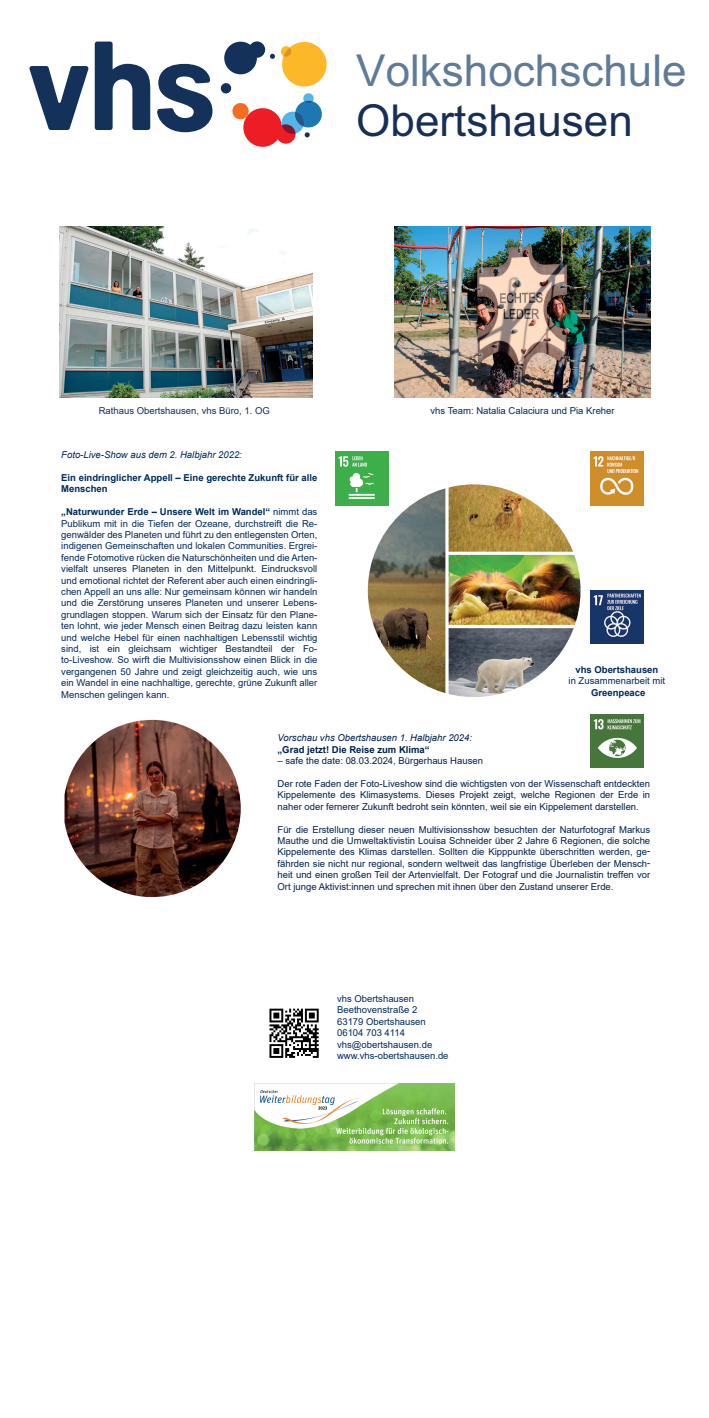
<style>
.page{position:relative;width:709px;height:1418px;background:#fff}
.page>*{position:absolute;margin:0;border:0;box-sizing:border-box;transform-origin:0 0}
.t1{font:44.02px "Arial";color:#5f7b97}
.t2{font:44.02px "Arial";color:#172f57}
.t3{font:9.5px/11.4px "Arial";color:#002a5c;text-align:justify}
.t4{font:9.5px/11.4px "Arial";color:#00204f;text-align:justify}
.t5{font:700 9.5px/11.4px "Arial";color:#002a5c}
.t6{font:italic 9.5px "Arial";color:#00204f}
.t7{font:italic 9.5px "Arial";color:#002a5c}
.t8{font:9.5px "Arial";color:#103055}
.t9{font:700 9.5px "Arial";color:#00204f}
.s1{font-weight:700}
</style>
<div class="page">
<img style="left:254px;top:1083px;width:200px;height:67px">
<img style="left:395px;top:227px;width:255px;height:170px">
<img style="left:59px;top:227px;width:253px;height:170px">
<div style="left:267px;top:1006px;width:54px;height:53px;background:linear-gradient(to bottom,#fff,#fff)"></div>
<svg style="left:269px;top:1008px;width:50px;height:49px"></svg>
<img style="left:335px;top:452px;width:53px;height:53px">
<img style="left:590px;top:714px;width:53px;height:53px">
<svg style="left:29px;top:66px;width:60px;height:64px"></svg>
<svg style="left:95px;top:42px;width:55px;height:88px"></svg>
<svg style="left:157px;top:64px;width:55px;height:68px"></svg>
<div style="left:295px;top:101px;width:27px;height:26px;background:#1d78b1;border-radius:50%"></div>
<div style="left:303px;top:93px;width:11px;height:11px;background:#52b7e8;border-radius:50%"></div>
<svg style="left:281px;top:42px;width:45px;height:45px"></svg>
<svg style="left:220px;top:83px;width:12px;height:11px"></svg>
<svg style="left:224px;top:41px;width:51px;height:33px"></svg>
<svg style="left:232px;top:101px;width:81px;height:46px"></svg>
<img style="left:64px;top:720px;width:177px;height:177px">
<img style="left:368px;top:484px;width:212px;height:213px;border-radius:106px">
<img style="left:590px;top:590px;width:53px;height:53px">
<img style="left:590px;top:452px;width:53px;height:53px">
<h1 class="t1" style="left:356px;top:41px;width:332px">Volkshochschule</h1>
<h1 class="t2" style="left:356px;top:92px;width:278px">Obertshausen</h1>
<p class="t8" style="left:99px;top:404px;width:173px">Rathaus Obertshausen, vhs Büro, 1. OG</p>
<p class="t3" style="left:430px;top:404px;width:186px">vhs Team: Natalia Calaciura und Pia Kreher</p>
<p class="t7" style="left:61px;top:448px;width:182px">Foto-Live-Show aus dem 2. Halbjahr 2022:</p>
<p class="t5" style="left:61px;top:472px;width:257px">Ein eindringlicher Appell – Eine gerechte Zukunft für alle<br>Menschen</p>
<p class="t3" style="left:61px;top:506px;width:258px"><span class="s1">„Naturwunder Erde – Unsere Welt im Wandel“</span> nimmt das Publikum mit in die Tiefen der Ozeane, durchstreift die Re&shy;genwälder des Planeten und führt zu den entlegensten Orten, indigenen Gemeinschaften und lokalen Communities. Ergrei&shy;fende Fotomotive rücken die Naturschönheiten und die Arten&shy;vielfalt unseres Planeten in den Mittelpunkt. Eindrucksvoll und emotional richtet der Referent aber auch einen eindringli&shy;chen Appell an uns alle: Nur gemeinsam können wir handeln und die Zerstörung unseres Planeten und unserer Lebens&shy;grundlagen stoppen. Warum sich der Einsatz für den Plane&shy;ten lohnt, wie jeder Mensch einen Beitrag dazu leisten kann und welche Hebel für einen nachhaltigen Lebensstil wichtig sind, ist ein gleichsam wichtiger Bestandteil der Fo&shy;to-Liveshow. So wirft die Multivisionsshow einen Blick in die vergangenen 50 Jahre und zeigt gleichzeitig auch, wie uns ein Wandel in eine nachhaltige, gerechte, grüne Zukunft aller Menschen gelingen kann.</p>
<p class="t6" style="left:277px;top:732px;width:196px">Vorschau vhs Obertshausen 1. Halbjahr 2024:</p>
<p class="t9" style="left:277px;top:742px;width:154px">„Grad jetzt! Die Reise zum Klima“</p>
<p class="t4" style="left:277px;top:755px;width:207px">– safe the date: 08.03.2024, Bürgerhaus Hausen</p>
<p class="t4" style="left:277px;top:777px;width:374px">Der rote Faden der Foto-Liveshow sind die wichtigsten von der Wissenschaft entdeckten Kippelemente des Klimasystems. Dieses Projekt zeigt, welche Regionen der Erde in naher oder fernerer Zukunft bedroht sein könnten, weil sie ein Kippelement darstellen.</p>
<p class="t4" style="left:277px;top:823px;width:374px">Für die Erstellung dieser neuen Multivisionsshow besuchten der Naturfotograf Markus Mauthe und die Umweltaktivistin Louisa Schneider über 2 Jahre 6 Regionen, die solche Kippelemente des Klimas darstellen. Sollten die Kipppunkte überschritten werden, ge&shy;fährden sie nicht nur regional, sondern weltweit das langfristige Überleben der Mensch&shy;heit und einen großen Teil der Artenvielfalt. Der Fotograf und die Journalistin treffen vor Ort junge Aktivist:innen und sprechen mit ihnen über den Zustand unserer Erde.</p>
<p class="t5" style="left:575px;top:664px;width:84px">vhs Obertshausen</p>
<p class="t3" style="left:568px;top:675px;width:98px">in Zusammenarbeit mit</p>
<p class="t5" style="left:591px;top:686px;width:56px">Greenpeace</p>
<p class="t3" style="left:337px;top:992px;width:113px;text-align:left">vhs Obertshausen<br>Beethovenstraße 2<br>63179 Obertshausen<br>06104 703 4114 vhs@obertshausen.de www.vhs-obertshausen.de</p>
</div>
